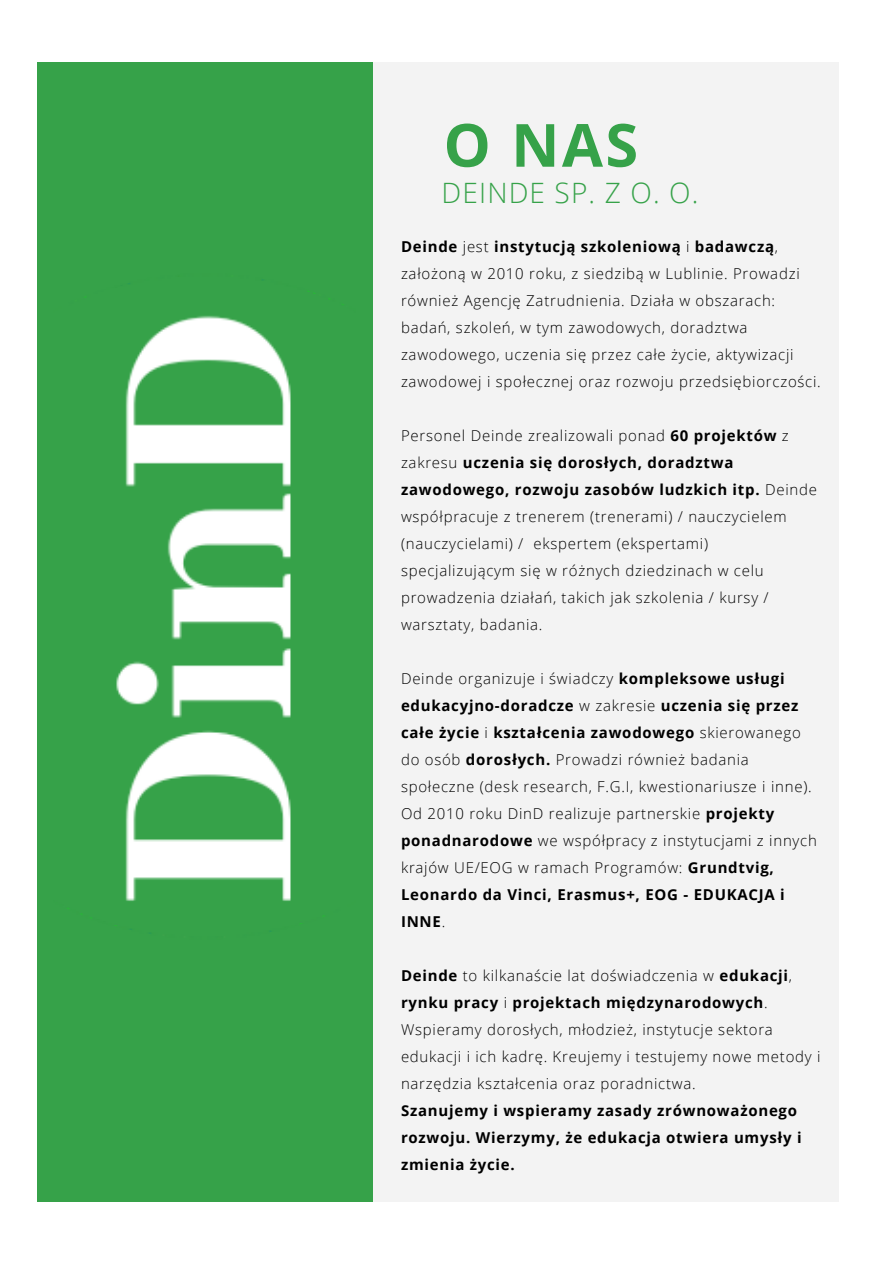
<style>
.page{position:relative;width:893px;height:1264px;background:#fff}
.page>*{position:absolute;margin:0;border:0;box-sizing:border-box;transform-origin:0 0}
.t1{font:700 59.55px "Open Sans";color:#36a249}
.t2{font:300 28.05px "Open Sans";letter-spacing:.04em;color:#36a249}
.t3{font:300 15px/27px "Open Sans";letter-spacing:.05em;color:#000}
.t4{font:700 15px/27px "Open Sans";letter-spacing:.05em;color:#000}
.s1{font-weight:700}
</style>
<div class="page">
<div style="left:44px;top:63px;width:794px;height:1138px;background:#f3f3f3"></div>
<div style="left:37px;top:62px;width:335px;height:1139px;background:#36a249"></div>
<img style="left:67px;top:279px;width:277px;height:653px">
<h1 class="t1" style="left:443px;top:103px;width:196px">O NAS</h1>
<h2 class="t2" style="left:441px;top:173px;width:258px">DEINDE SP. Z O. O.</h2>
<p class="t3" style="left:401px;top:233px;width:421px"><span class="s1">Deinde</span> jest <span class="s1">instytucją szkoleniową</span> i <span class="s1">badawczą</span>, założoną w 2010 roku, z siedzibą w Lublinie. Prowadzi również Agencję Zatrudnienia. Działa w obszarach: badań, szkoleń, w tym zawodowych, doradztwa zawodowego, uczenia się przez całe życie, aktywizacji zawodowej i społecznej oraz rozwoju przedsiębiorczości.</p>
<p class="t3" style="left:401px;top:422px;width:417px">Personel Deinde zrealizowali ponad <span class="s1">60 projektów</span> z zakresu <span class="s1">uczenia się dorosłych, doradztwa zawodowego, rozwoju zasobów ludzkich itp.</span> Deinde współpracuje z trenerem (trenerami) / nauczycielem (nauczycielami) / ekspertem (ekspertami) specjalizującym się w różnych dziedzinach w celu prowadzenia działań, takich jak szkolenia / kursy / warsztaty, badania.</p>
<p class="t3" style="left:401px;top:665px;width:417px">Deinde organizuje i świadczy <span class="s1">kompleksowe usługi edukacyjno-doradcze</span> w zakresie <span class="s1">uczenia się przez całe życie</span> i <span class="s1">kształcenia zawodowego</span> skierowanego do osób <span class="s1">dorosłych.</span> Prowadzi również badania społeczne (desk research, F.G.I, kwestionariusze i inne).<br>Od 2010 roku DinD realizuje partnerskie <span class="s1">projekty ponadnarodowe</span> we współpracy z instytucjami z innych krajów UE/EOG w ramach Programów: <span class="s1">Grundtvig, Leonardo da Vinci, Erasmus+, EOG - EDUKACJA i INNE</span>.</p>
<p class="t3" style="left:401px;top:961px;width:421px"><span class="s1">Deinde</span> to kilkanaście lat doświadczenia w <span class="s1">edukacji</span>, <span class="s1">rynku pracy</span> i <span class="s1">projektach międzynarodowych</span>.<br>Wspieramy dorosłych, młodzież, instytucje sektora edukacji i ich kadrę. Kreujemy i testujemy nowe metody i narzędzia kształcenia oraz poradnictwa.</p>
<p class="t4" style="left:401px;top:1096px;width:402px">Szanujemy i wspieramy zasady zrównoważonego rozwoju. Wierzymy, że edukacja otwiera umysły i zmienia życie.</p>
</div>
